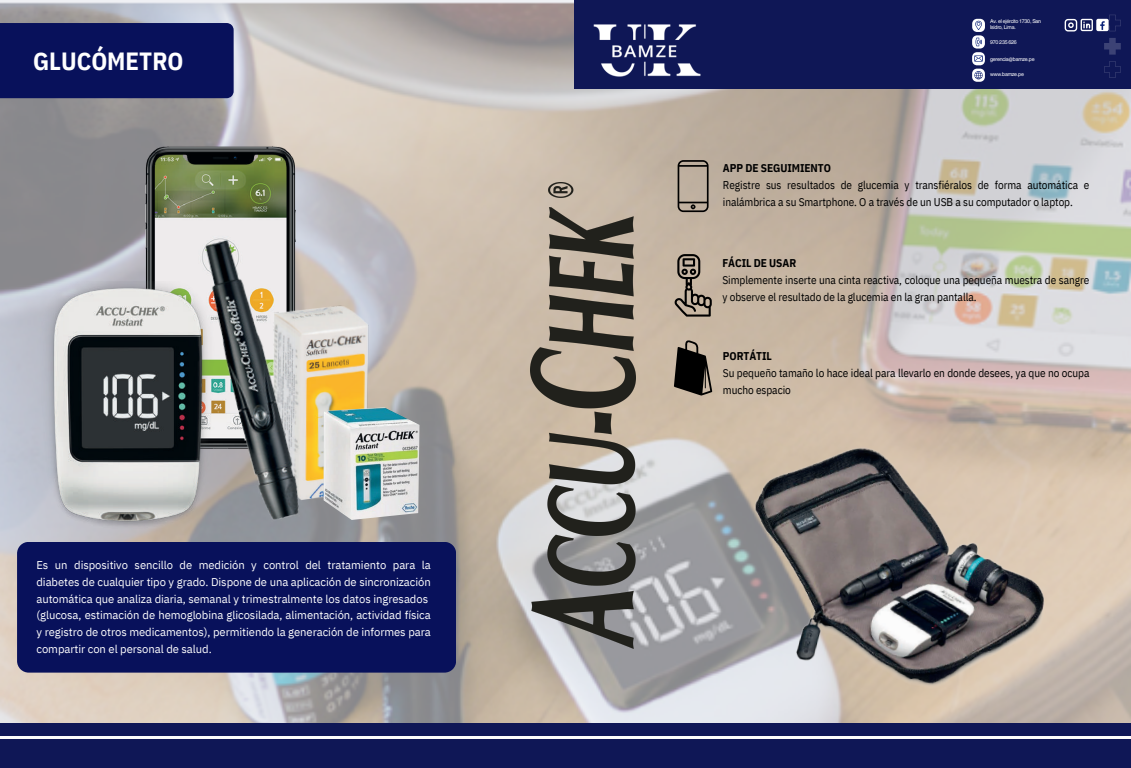
<style>
.page{position:relative;width:1131px;height:768px;background:#fff}
.page>*{position:absolute;margin:0;border:0;box-sizing:border-box;transform-origin:0 0}
.t1{font:700 24.82px "IBM Plex Sans Cond";color:#fff}
.t2{font:11.25px/16.9px "IBM Plex Sans";letter-spacing:-.005em;color:#fff}
.t3{font:11.25px/16.9px "IBM Plex Sans Cond";letter-spacing:-.005em;color:#000}
.t4{font:5.33px/6px "Helvetica World";letter-spacing:-.045em;color:#fff}
.s1{font-weight:700}
</style>
<div class="page">
<img style="left:0;top:0;width:1131px;height:722px">
<div style="left:575px;top:0;width:556px;height:88px;background:#0f1756"></div>
<img style="left:593px;top:24px;width:108px;height:53px">
<svg style="left:972px;top:19px;width:13px;height:63px"></svg>
<div style="left:1096px;top:19px;width:12px;height:12px;background:#fff;border-radius:2px"></div>
<svg style="left:1100px;top:15px;width:20px;height:63px"></svg>
<svg style="left:1064px;top:19px;width:28px;height:12px"></svg>
<div style="left:0;top:23px;width:233px;height:75px;background:#08115b"></div>
<img style="left:530px;top:182px;width:105px;height:466px">
<svg style="left:677px;top:160px;width:31px;height:52px"></svg>
<svg style="left:674px;top:254px;width:37px;height:62px"></svg>
<svg style="left:673px;top:340px;width:39px;height:55px"></svg>
<div style="left:17px;top:541px;width:439px;height:131px;background:#08115b"></div>
<img style="left:131px;top:137px;width:178px;height:60px">
<img style="left:406px;top:297px;width:19px;height:211px">
<img style="left:406px;top:407px;width:13px;height:112px">
<img style="left:99px;top:197px;width:307px;height:364px">
<img style="left:33px;top:281px;width:187px;height:250px">
<img style="left:722px;top:415px;width:350px;height:307px">
<div style="left:0;top:722px;width:1131px;height:45px;background:linear-gradient(to right,#fbfbfb,#fbfbfb)"></div>
<div style="left:0;top:739px;width:1131px;height:28px;background:#0f1756"></div>
<div style="left:0;top:722px;width:1131px;height:13px;background:#0f1756"></div>
<p class="t1" style="left:33px;top:44px;width:152px">GLUCÓMETRO</p>
<p class="t2" style="left:36px;top:556px;width:396px">Es un dispositivo sencillo de medición y control del tratamiento para la diabetes de cualquier tipo y grado. Dispone de una aplicación de sincronización automática que analiza diaria, semanal y trimestralmente los datos ingresados (glucosa, estimación de hemoglobina glicosilada, alimentación, actividad física y registro de otros medicamentos), permitiendo la generación de informes para compartir con el personal de salud.</p>
<p class="t4" style="left:990px;top:19px;width:53px">Av. el ejército 1730, San<br>Isidro, Lima.</p>
<p class="t4" style="left:990px;top:39px;width:28px">970 235 626</p>
<p class="t4" style="left:990px;top:56px;width:46px">gerencia@bamze.pe</p>
<p class="t4" style="left:990px;top:71px;width:35px">www.bamze.pe</p>
<p class="t3" style="left:723px;top:159px;width:368px"><span class="s1">APP DE SEGUIMIENTO<br></span>Registre sus resultados de glucemia y transfiéralos de forma automática e inalámbrica a su Smartphone. O a través de un USB a su computador o laptop.</p>
<p class="t3" style="left:722px;top:254px;width:368px"><span class="s1">FÁCIL DE USAR<br></span>Simplemente inserte una cinta reactiva, coloque una pequeña muestra de sangre y observe el resultado de la glucemia en la gran pantalla.</p>
<p class="t3" style="left:723px;top:347px;width:368px"><span class="s1">PORTÁTIL<br></span>Su pequeño tamaño lo hace ideal para llevarlo en donde desees, ya que no ocupa mucho espacio</p>
</div>
